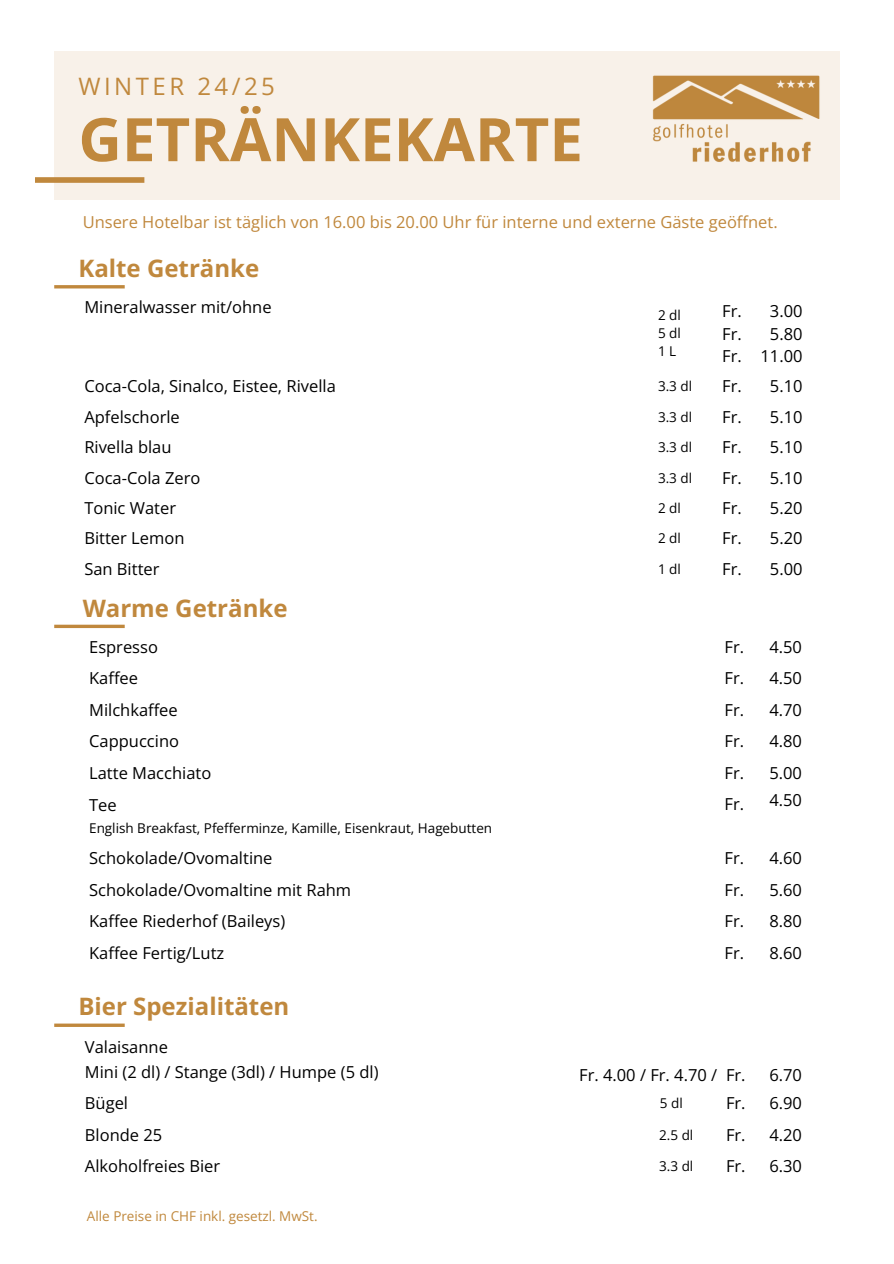
<style>
.page{position:relative;width:894px;height:1264px;background:#fff}
.page>*{position:absolute;margin:0;border:0;box-sizing:border-box;transform-origin:0 0}
.t1{font:700 60px "Open Sans";color:#c0883d}
.t2{font:700 24px "Open Sans";color:#c0883d}
.t3{font:24px "Open Sans";letter-spacing:.145em;color:#c0883d}
.t4{font:16.5px "Open Sans";color:#000}
.t5{font:16.5px "Open Sans";color:#c0883d}
.t6{font:13.5px "Open Sans";color:#000}
.t7{font:13.5px "Open Sans";color:#c0883d}
</style>
<div class="page">
<div style="left:54px;top:51px;width:785px;height:148px;background:#f8f1e9"></div>
<div style="left:35px;top:177px;width:109px;height:6px;background:#c0883d"></div>
<img style="left:652px;top:75px;width:168px;height:87px">
<hr style="left:54px;top:285px;width:71px;height:3px;background:#c0883d">
<svg style="left:54px;top:624px;width:71px;height:4px"></svg>
<hr style="left:54px;top:1023px;width:71px;height:3px;background:#c0883d">
<p class="t3" style="left:78px;top:70px;width:198px">WINTER 24/25</p>
<p class="t1" style="left:78px;top:97px;width:506px">GETRÄNKEKARTE</p>
<p class="t5" style="left:83px;top:211px;width:696px">Unsere Hotelbar ist täglich von 16.00 bis 20.00 Uhr für interne und externe Gäste geöffnet.</p>
<p class="t2" style="left:78px;top:251px;width:182px">Kalte Getränke</p>
<h2 class="t4" style="left:84px;top:296px;width:189px">Mineralwasser mit/ohne</h2>
<p class="t6" style="left:658px;top:306px;width:24px">2 dl</p>
<h1 class="t6" style="left:658px;top:324px;width:24px">5 dl</h1>
<p class="t6" style="left:658px;top:342px;width:20px">1 L</p>
<h4 class="t4" style="left:722px;top:299px;width:21px">Fr.</h4>
<h3 class="t4" style="left:722px;top:322px;width:21px">Fr.</h3>
<p class="t4" style="left:722px;top:344px;width:21px">Fr.</p>
<p class="t4" style="left:769px;top:299px;width:34px">3.00</p>
<p class="t4" style="left:769px;top:322px;width:34px">5.80</p>
<p class="t4" style="left:760px;top:344px;width:44px">11.00</p>
<p class="t4" style="left:84px;top:375px;width:253px">Coca-Cola, Sinalco, Eistee, Rivella</p>
<p class="t6" style="left:658px;top:377px;width:36px">3.3 dl</p>
<p class="t4" style="left:722px;top:375px;width:21px">Fr.</p>
<p class="t4" style="left:769px;top:375px;width:34px">5.10</p>
<p class="t4" style="left:84px;top:405px;width:97px">Apfelschorle</p>
<p class="t6" style="left:658px;top:407px;width:36px">3.3 dl</p>
<p class="t4" style="left:722px;top:405px;width:21px">Fr.</p>
<p class="t4" style="left:769px;top:405px;width:34px">5.10</p>
<p class="t4" style="left:84px;top:435px;width:89px">Rivella blau</p>
<p class="t6" style="left:658px;top:437px;width:36px">3.3 dl</p>
<p class="t4" style="left:722px;top:435px;width:21px">Fr.</p>
<p class="t4" style="left:769px;top:435px;width:34px">5.10</p>
<p class="t4" style="left:84px;top:466px;width:117px">Coca-Cola Zero</p>
<p class="t6" style="left:658px;top:468px;width:36px">3.3 dl</p>
<p class="t4" style="left:722px;top:466px;width:21px">Fr.</p>
<p class="t4" style="left:769px;top:466px;width:34px">5.10</p>
<p class="t4" style="left:84px;top:496px;width:93px">Tonic Water</p>
<p class="t6" style="left:658px;top:498px;width:24px">2 dl</p>
<p class="t4" style="left:722px;top:496px;width:21px">Fr.</p>
<p class="t4" style="left:769px;top:496px;width:34px">5.20</p>
<p class="t4" style="left:84px;top:527px;width:102px">Bitter Lemon</p>
<p class="t6" style="left:658px;top:529px;width:24px">2 dl</p>
<p class="t4" style="left:722px;top:527px;width:21px">Fr.</p>
<p class="t4" style="left:769px;top:527px;width:34px">5.20</p>
<p class="t4" style="left:84px;top:557px;width:77px">San Bitter</p>
<p class="t6" style="left:658px;top:559px;width:24px">1 dl</p>
<p class="t4" style="left:722px;top:557px;width:21px">Fr.</p>
<p class="t4" style="left:769px;top:557px;width:34px">5.00</p>
<p class="t2" style="left:83px;top:591px;width:206px">Warme Getränke</p>
<p class="t4" style="left:89px;top:635px;width:70px">Espresso</p>
<p class="t4" style="left:724px;top:635px;width:21px">Fr.</p>
<h3 class="t4" style="left:769px;top:635px;width:34px">4.50</h3>
<p class="t4" style="left:89px;top:666px;width:50px">Kaffee</p>
<p class="t4" style="left:724px;top:666px;width:21px">Fr.</p>
<p class="t4" style="left:769px;top:666px;width:34px">4.50</p>
<p class="t4" style="left:89px;top:698px;width:90px">Milchkaffee</p>
<p class="t4" style="left:724px;top:698px;width:21px">Fr.</p>
<p class="t4" style="left:769px;top:698px;width:34px">4.70</p>
<p class="t4" style="left:89px;top:729px;width:91px">Cappuccino</p>
<p class="t4" style="left:724px;top:729px;width:21px">Fr.</p>
<p class="t4" style="left:769px;top:729px;width:34px">4.80</p>
<p class="t4" style="left:89px;top:761px;width:124px">Latte Macchiato</p>
<p class="t4" style="left:724px;top:761px;width:21px">Fr.</p>
<p class="t4" style="left:769px;top:761px;width:34px">5.00</p>
<p class="t4" style="left:89px;top:793px;width:29px">Tee</p>
<p class="t6" style="left:89px;top:818px;width:404px">English Breakfast, Pfefferminze, Kamille, Eisenkraut, Hagebutten</p>
<p class="t4" style="left:724px;top:792px;width:21px">Fr.</p>
<p class="t4" style="left:769px;top:788px;width:34px">4.50</p>
<p class="t4" style="left:89px;top:846px;width:185px">Schokolade/Ovomaltine</p>
<p class="t4" style="left:724px;top:846px;width:21px">Fr.</p>
<p class="t4" style="left:769px;top:846px;width:34px">4.60</p>
<p class="t4" style="left:89px;top:878px;width:263px">Schokolade/Ovomaltine mit Rahm</p>
<p class="t4" style="left:724px;top:878px;width:21px">Fr.</p>
<p class="t4" style="left:769px;top:878px;width:34px">5.60</p>
<p class="t4" style="left:89px;top:909px;width:197px">Kaffee Riederhof (Baileys)</p>
<p class="t4" style="left:724px;top:909px;width:21px">Fr.</p>
<p class="t4" style="left:769px;top:909px;width:34px">8.80</p>
<p class="t4" style="left:89px;top:941px;width:137px">Kaffee Fertig/Lutz</p>
<p class="t4" style="left:724px;top:941px;width:21px">Fr.</p>
<p class="t4" style="left:769px;top:941px;width:34px">8.60</p>
<p class="t2" style="left:78px;top:989px;width:212px">Bier Spezialitäten</p>
<p class="t4" style="left:85px;top:1035px;width:84px">Valaisanne</p>
<p class="t4" style="left:85px;top:1059px;width:295px">Mini (2 dl) / Stange (3dl) / Humpe (5 dl)</p>
<p class="t4" style="left:579px;top:1063px;width:139px">Fr. 4.00 / Fr. 4.70 /</p>
<h3 class="t4" style="left:725px;top:1063px;width:21px">Fr.</h3>
<p class="t4" style="left:769px;top:1063px;width:34px">6.70</p>
<p class="t4" style="left:85px;top:1091px;width:45px">Bügel</p>
<p class="t6" style="left:659px;top:1093px;width:24px">5 dl</p>
<p class="t4" style="left:725px;top:1091px;width:21px">Fr.</p>
<p class="t4" style="left:769px;top:1091px;width:34px">6.90</p>
<p class="t4" style="left:85px;top:1122px;width:79px">Blonde 25</p>
<p class="t6" style="left:659px;top:1125px;width:36px">2.5 dl</p>
<p class="t4" style="left:725px;top:1122px;width:21px">Fr.</p>
<p class="t4" style="left:769px;top:1122px;width:34px">4.20</p>
<p class="t4" style="left:85px;top:1154px;width:137px">Alkoholfreies Bier</p>
<p class="t6" style="left:659px;top:1156px;width:36px">3.3 dl</p>
<p class="t4" style="left:725px;top:1154px;width:21px">Fr.</p>
<p class="t4" style="left:769px;top:1154px;width:34px">6.30</p>
<p class="t7" style="left:87px;top:1206px;width:232px">Alle Preise in CHF inkl. gesetzl. MwSt.</p>
</div>
